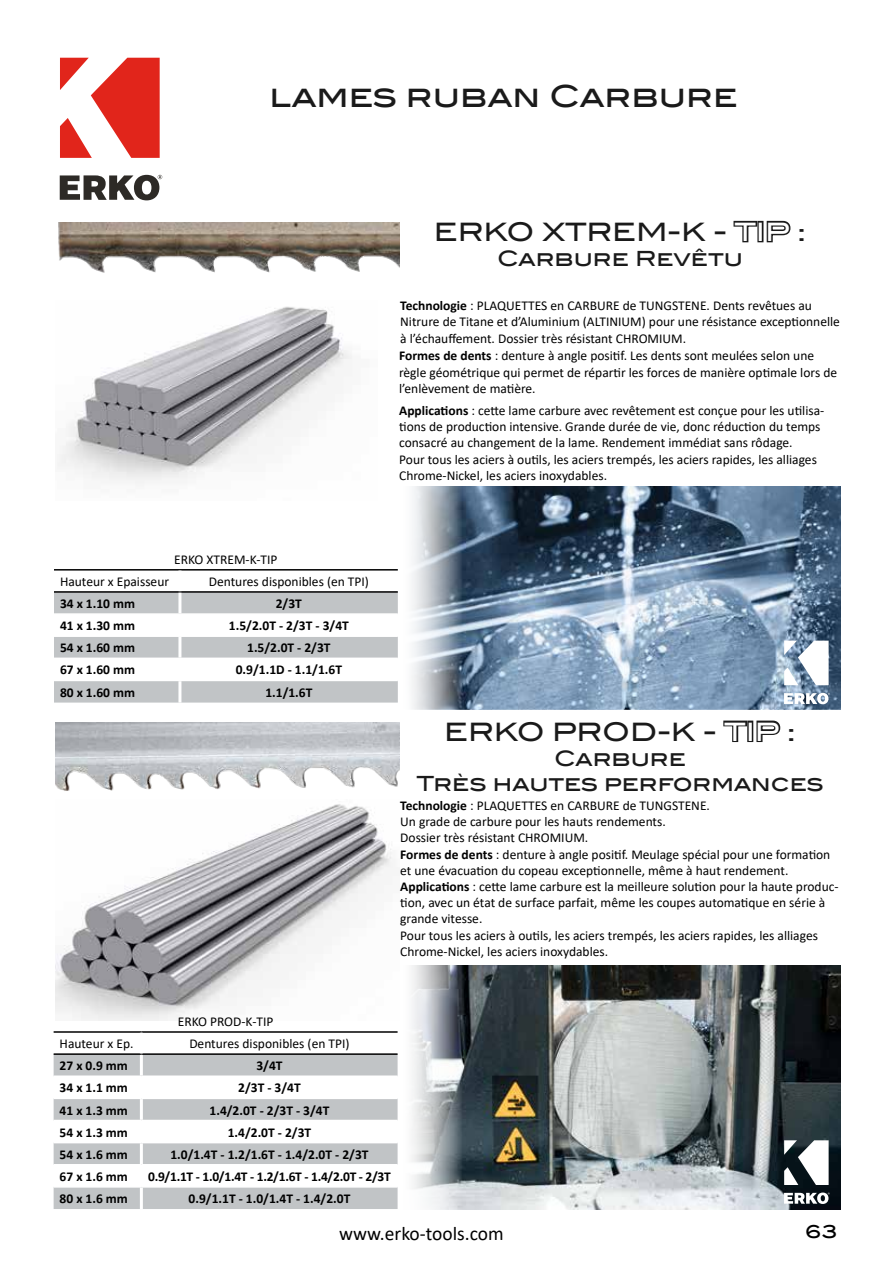
<style>
.page{position:relative;width:893px;height:1263px;background:#fff}
.page>*{position:absolute;margin:0;border:0;box-sizing:border-box;transform-origin:0 0}
.t1{font:500 30px "Blair ITC";color:#000}
.t2{font:500 25.5px "Blair ITC";color:#000}
.t3{font:500 21px/25.2px "Blair ITC";color:#000;text-align:center}
.t4{font:19.5px "Calibri";color:#000}
.t5{font:500 18px "Blair ITC";color:#000}
.t6{font:13.5px/16.2px "Calibri";color:#000}
.t7{font:700 13.5px "Calibri";color:#000}
.s1{color:#fff}
.s2{font-weight:700}
</style>
<div class="page">
<svg style="left:60px;top:58px;width:100px;height:100px"></svg>
<svg style="left:60px;top:175px;width:102px;height:25px"></svg>
<svg style="left:723px;top:720px;width:24px;height:22px"></svg>
<div style="left:747px;top:720px;width:6px;height:22px;border:3px solid #000"></div>
<svg style="left:756px;top:720px;width:25px;height:22px"></svg>
<img style="left:56px;top:722px;width:343px;height:69px">
<img style="left:55px;top:804px;width:338px;height:216px">
<img style="left:412px;top:965px;width:428px;height:244px">
<svg style="left:54px;top:1055px;width:344px;height:154px;fill:#c1c4c6"></svg>
<hr style="left:54px;top:1031px;width:87px;height:2px;background:#000">
<hr style="left:141px;top:1031px;width:257px;height:2px;background:#000">
<hr style="left:54px;top:1053px;width:87px;height:2px;background:#000">
<hr style="left:141px;top:1053px;width:257px;height:2px;background:#000">
<hr style="left:140px;top:1055px;width:3px;height:20px;background:#fff">
<hr style="left:140px;top:1077px;width:3px;height:20px;background:#fff">
<hr style="left:140px;top:1099px;width:3px;height:21px;background:#fff">
<hr style="left:140px;top:1121px;width:3px;height:21px;background:#fff">
<hr style="left:140px;top:1143px;width:3px;height:21px;background:#fff">
<hr style="left:140px;top:1165px;width:3px;height:21px;background:#fff">
<hr style="left:140px;top:1187px;width:3px;height:22px;background:#fff">
<hr style="left:54px;top:1075px;width:87px;height:2px;background:#fff">
<hr style="left:141px;top:1075px;width:257px;height:2px;background:#fff">
<hr style="left:54px;top:1097px;width:87px;height:2px;background:#fff">
<hr style="left:141px;top:1097px;width:257px;height:2px;background:#fff">
<hr style="left:54px;top:1120px;width:87px;height:1px;background:#fff">
<hr style="left:141px;top:1120px;width:257px;height:1px;background:#fff">
<hr style="left:54px;top:1142px;width:87px;height:1px;background:#fff">
<hr style="left:141px;top:1142px;width:257px;height:1px;background:#fff">
<hr style="left:54px;top:1164px;width:87px;height:1px;background:#fff">
<hr style="left:141px;top:1164px;width:257px;height:1px;background:#fff">
<hr style="left:54px;top:1186px;width:87px;height:1px;background:#fff">
<hr style="left:141px;top:1186px;width:257px;height:1px;background:#fff">
<svg style="left:784px;top:1140px;width:45px;height:45px"></svg>
<svg style="left:784px;top:1192px;width:46px;height:12px"></svg>
<svg style="left:733px;top:220px;width:26px;height:23px"></svg>
<div style="left:757px;top:221px;width:6px;height:21px;border:3px solid #000"></div>
<svg style="left:766px;top:220px;width:25px;height:23px"></svg>
<img style="left:58px;top:222px;width:341px;height:51px">
<img style="left:57px;top:306px;width:295px;height:178px">
<img style="left:412px;top:486px;width:429px;height:223px">
<svg style="left:54px;top:593px;width:344px;height:109px"></svg>
<hr style="left:54px;top:569px;width:126px;height:1px;background:#000">
<hr style="left:180px;top:569px;width:218px;height:1px;background:#000">
<hr style="left:54px;top:591px;width:126px;height:2px;background:#000">
<hr style="left:180px;top:591px;width:218px;height:2px;background:#000">
<hr style="left:178px;top:593px;width:3px;height:20px;background:#fff">
<hr style="left:178px;top:615px;width:3px;height:20px;background:#fff">
<hr style="left:178px;top:637px;width:3px;height:20px;background:#fff">
<hr style="left:178px;top:659px;width:3px;height:21px;background:#fff">
<hr style="left:178px;top:681px;width:3px;height:21px;background:#fff">
<hr style="left:54px;top:613px;width:126px;height:2px;background:#fff">
<hr style="left:180px;top:613px;width:218px;height:2px;background:#fff">
<hr style="left:54px;top:635px;width:126px;height:2px;background:#fff">
<hr style="left:180px;top:635px;width:218px;height:2px;background:#fff">
<hr style="left:54px;top:657px;width:126px;height:2px;background:#fff">
<hr style="left:180px;top:657px;width:218px;height:2px;background:#fff">
<hr style="left:54px;top:680px;width:126px;height:1px;background:#fff">
<hr style="left:180px;top:680px;width:218px;height:1px;background:#fff">
<svg style="left:784px;top:641px;width:45px;height:44px"></svg>
<svg style="left:784px;top:693px;width:46px;height:11px"></svg>
<h1 class="t1" style="left:269px;top:78px;width:470px">lames ruban Carbure</h1>
<h2 class="t2" style="left:434px;top:216px;width:374px">ERKO XTREM-K - <span class="s1">TIP</span> :</h2>
<h3 class="t3" style="left:497px;top:246px;width:247px">Carbure Revêtu</h3>
<p class="t6" style="left:400px;top:297px;width:441px"><span class="s2">Technologie</span> : PLAQUETTES en CARBURE de TUNGSTENE. Dents revêtues au<br>Nitrure de Titane et d’Aluminium (ALTINIUM) pour une résistance exceptionnelle à l’échauffement. Dossier très résistant CHROMIUM.</p>
<p class="t6" style="left:399px;top:348px;width:440px"><span class="s2">Formes de dents</span> : denture à angle positif. Les dents sont meulées selon une règle géométrique qui permet de répartir les forces de manière optimale lors de l’enlèvement de matière.</p>
<p class="t6" style="left:399px;top:402px;width:427px"><span class="s2">Applications</span> : cette lame carbure avec revêtement est conçue pour les utilisa&shy;tions de production intensive. Grande durée de vie, donc réduction du temps consacré au changement de la lame. Rendement immédiat sans rôdage.<br>Pour tous les aciers à outils, les aciers trempés, les aciers rapides, les alliages Chrome-Nickel, les aciers inoxydables.</p>
<p class="t6" style="left:174px;top:551px;width:105px">ERKO XTREM-K-TIP</p>
<p class="t6" style="left:60px;top:573px;width:111px">Hauteur x Epaisseur</p>
<p class="t6" style="left:209px;top:573px;width:162px">Dentures disponibles (en TPI)</p>
<p class="t7" style="left:60px;top:594px;width:77px">34 x 1.10 mm</p>
<p class="t7" style="left:276px;top:594px;width:28px">2/3T</p>
<p class="t7" style="left:60px;top:616px;width:77px">41 x 1.30 mm</p>
<p class="t7" style="left:229px;top:616px;width:121px">1.5/2.0T - 2/3T - 3/4T</p>
<p class="t7" style="left:60px;top:638px;width:77px">54 x 1.60 mm</p>
<p class="t7" style="left:247px;top:638px;width:85px">1.5/2.0T - 2/3T</p>
<p class="t7" style="left:60px;top:660px;width:77px">67 x 1.60 mm</p>
<p class="t7" style="left:236px;top:660px;width:108px">0.9/1.1D - 1.1/1.6T</p>
<p class="t7" style="left:60px;top:682px;width:77px">80 x 1.60 mm</p>
<p class="t7" style="left:265px;top:682px;width:49px">1.1/1.6T</p>
<h2 class="t2" style="left:444px;top:716px;width:353px">ERKO PROD-K - <span class="s1">TIP</span> :</h2>
<h3 class="t3" style="left:417px;top:745px;width:408px">Carbure<br>Très hautes performances</h3>
<p class="t6" style="left:400px;top:797px;width:440px"><span class="s2">Technologie</span> : PLAQUETTES en CARBURE de TUNGSTENE.<br>Un grade de carbure pour les hauts rendements.<br>Dossier très résistant CHROMIUM.<br><span class="s2">Formes de dents</span> : denture à angle positif. Meulage spécial pour une formation et une évacuation du copeau exceptionnelle, même à haut rendement.<br><span class="s2">Applications</span> : cette lame carbure est la meilleure solution pour la haute produc&shy;tion, avec un état de surface parfait, même les coupes automatique en série à grande vitesse.<br>Pour tous les aciers à outils, les aciers trempés, les aciers rapides, les alliages Chrome-Nickel, les aciers inoxydables.</p>
<p class="t6" style="left:178px;top:1013px;width:97px">ERKO PROD-K-TIP</p>
<p class="t6" style="left:60px;top:1035px;width:75px">Hauteur x Ep.</p>
<p class="t6" style="left:189px;top:1035px;width:162px">Dentures disponibles (en TPI)</p>
<p class="t7" style="left:60px;top:1056px;width:70px">27 x 0.9 mm</p>
<p class="t7" style="left:256px;top:1056px;width:28px">3/4T</p>
<p class="t7" style="left:60px;top:1078px;width:70px">34 x 1.1 mm</p>
<p class="t7" style="left:238px;top:1078px;width:64px">2/3T - 3/4T</p>
<p class="t7" style="left:60px;top:1100px;width:70px">41 x 1.3 mm</p>
<p class="t7" style="left:210px;top:1100px;width:121px">1.4/2.0T - 2/3T - 3/4T</p>
<p class="t7" style="left:60px;top:1122px;width:70px">54 x 1.3 mm</p>
<p class="t7" style="left:228px;top:1122px;width:85px">1.4/2.0T - 2/3T</p>
<p class="t7" style="left:60px;top:1145px;width:70px">54 x 1.6 mm</p>
<p class="t7" style="left:170px;top:1145px;width:200px">1.0/1.4T - 1.2/1.6T - 1.4/2.0T - 2/3T</p>
<p class="t7" style="left:60px;top:1167px;width:70px">67 x 1.6 mm</p>
<p class="t7" style="left:148px;top:1167px;width:244px">0.9/1.1T - 1.0/1.4T - 1.2/1.6T - 1.4/2.0T - 2/3T</p>
<p class="t7" style="left:60px;top:1189px;width:70px">80 x 1.6 mm</p>
<p class="t7" style="left:189px;top:1189px;width:163px">0.9/1.1T - 1.0/1.4T - 1.4/2.0T</p>
<h3 class="t4" style="left:339px;top:1220px;width:166px">www.erko-tools.com</h3>
<h3 class="t5" style="left:805px;top:1220px;width:34px">63</h3>
</div>
